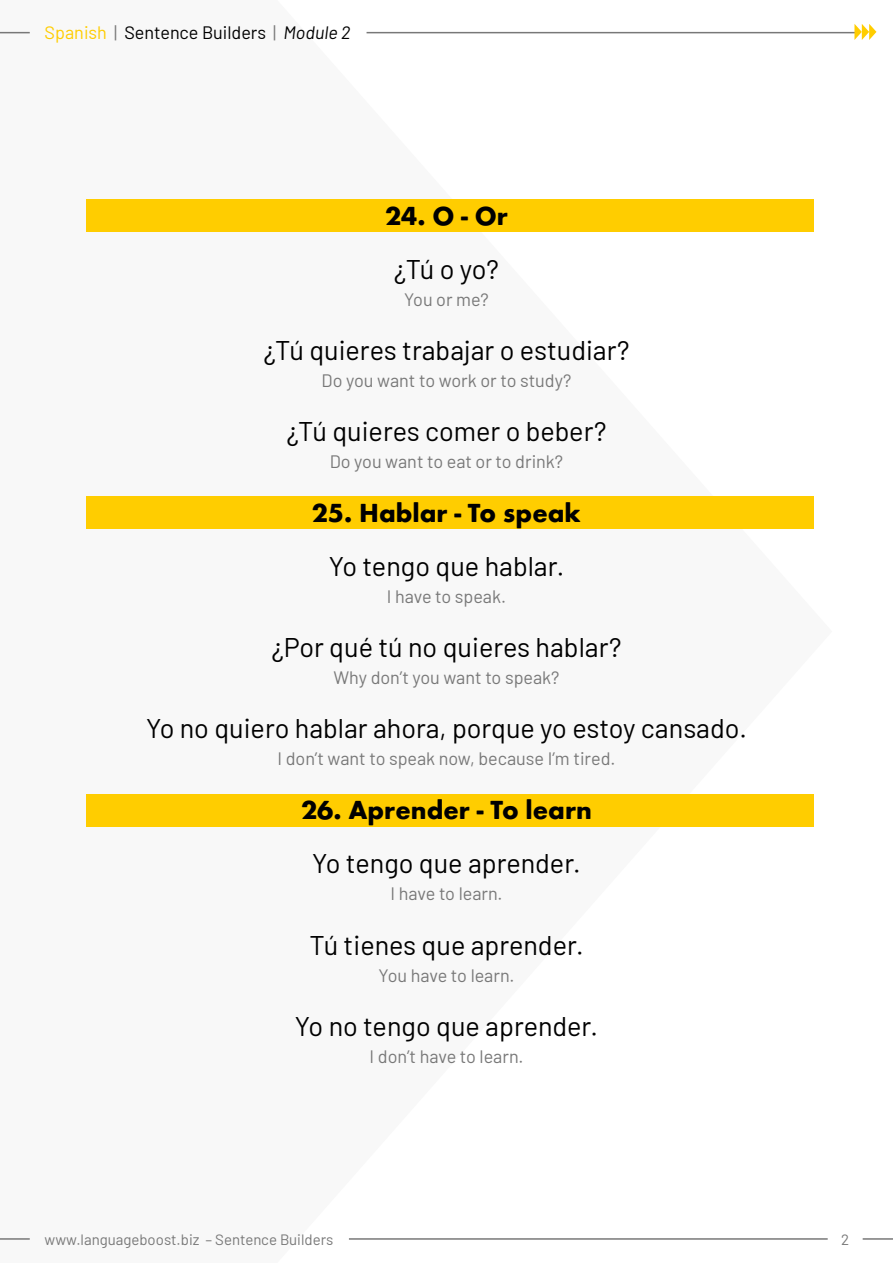
<style>
.page{position:relative;width:893px;height:1263px;background:#fff}
.page>*{position:absolute;margin:0;border:0;box-sizing:border-box;transform-origin:0 0}
.t1{font:27px "Barlow";color:#000}
.t2{font:700 27px "Futura Round";color:#000}
.t3{font:18px "Barlow";color:#787878}
.t4{font:18px "Barlow";color:#000}
.t5{font:15px "Barlow";color:#787878}
.s1{color:#ffcd00}
.s2{color:#787878}
.s3{font-style:italic}
</style>
<div class="page">
<hr style="left:0;top:32px;width:30px;height:1px;background:#787878">
<hr style="left:0;top:1238px;width:30px;height:2px;background:#787878">
<hr style="left:367px;top:32px;width:488px;height:1px;background:#787878">
<hr style="left:863px;top:1238px;width:30px;height:2px;background:#787878">
<hr style="left:349px;top:1238px;width:479px;height:2px;background:#787878">
<svg style="left:854px;top:24px;width:22px;height:16px"></svg>
<div style="left:86px;top:200px;width:728px;height:32px;background:#ffcd00"></div>
<div style="left:86px;top:496px;width:728px;height:33px;background:#ffcd00"></div>
<div style="left:86px;top:794px;width:728px;height:33px;background:#ffcd00"></div>
<p class="t4" style="left:45px;top:20px;width:307px"><span class="s1">Spanish</span> <span class="s2">|</span> Sentence Builders <span class="s2">|</span> <span class="s3">Module 2</span></p>
<p class="t2" style="left:385px;top:196px;width:124px">24. O - Or</p>
<p class="t1" style="left:394px;top:250px;width:107px">¿Tú o yo?</p>
<p class="t3" style="left:404px;top:287px;width:86px">You or me?</p>
<p class="t1" style="left:263px;top:331px;width:368px">¿Tú quieres trabajar o estudiar?</p>
<p class="t3" style="left:322px;top:368px;width:251px">Do you want to work or to study?</p>
<p class="t1" style="left:286px;top:412px;width:322px">¿Tú quieres comer o beber?</p>
<p class="t3" style="left:330px;top:449px;width:235px">Do you want to eat or to drink?</p>
<p class="t2" style="left:312px;top:493px;width:271px">25. Hablar - To speak</p>
<p class="t1" style="left:329px;top:547px;width:237px">Yo tengo que hablar.</p>
<p class="t3" style="left:387px;top:584px;width:121px">I have to speak.</p>
<p class="t1" style="left:271px;top:628px;width:352px">¿Por qué tú no quieres hablar?</p>
<p class="t3" style="left:333px;top:665px;width:228px">Why don’t you want to speak?</p>
<p class="t1" style="left:146px;top:709px;width:602px">Yo no quiero hablar ahora, porque yo estoy cansado.</p>
<p class="t3" style="left:277px;top:746px;width:339px">I don’t want to speak now, because I’m tired.</p>
<p class="t2" style="left:301px;top:790px;width:292px">26. Aprender - To learn</p>
<p class="t1" style="left:312px;top:844px;width:270px">Yo tengo que aprender.</p>
<p class="t3" style="left:391px;top:881px;width:113px">I have to learn.</p>
<p class="t1" style="left:309px;top:925px;width:276px">Tú tienes que aprender.</p>
<p class="t3" style="left:379px;top:962px;width:137px">You have to learn.</p>
<p class="t1" style="left:295px;top:1006px;width:305px">Yo no tengo que aprender.</p>
<p class="t3" style="left:370px;top:1043px;width:155px">I don’t have to learn.</p>
<p class="t5" style="left:45px;top:1229px;width:290px">www.languageboost.biz – Sentence Builders</p>
<p class="t5" style="left:841px;top:1229px;width:10px">2</p>
</div>
